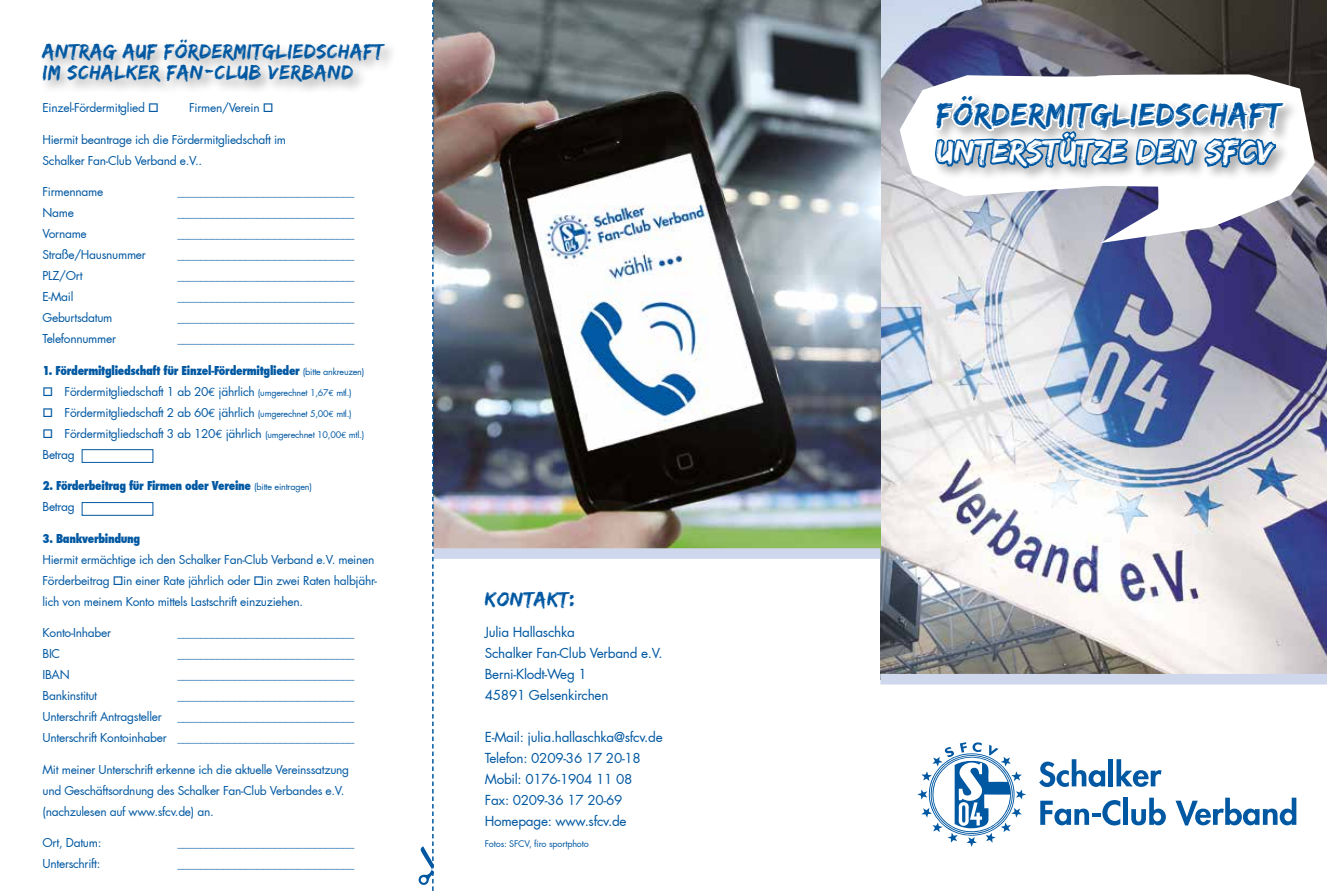
<style>
.page{position:relative;width:1327px;height:893px;background:#fff}
.page>*{position:absolute;margin:0;border:0;box-sizing:border-box;transform-origin:0 0}
.t1{font:33px "Edo SZ";letter-spacing:.03em;color:#0058a2}
.t2{font:33px "Edo SZ";letter-spacing:.03em;color:#fff}
.t3{font:21px/21px "Edo SZ";letter-spacing:.03em;color:#0058a2}
.t4{font:13.5px/21px "Futura";letter-spacing:-.02em;color:#0058a2}
.t5{font:12px/21px "Futura";letter-spacing:-.025em;color:#0058a2}
.t6{font:800 condensed 12px/21px "Futura";letter-spacing:-.025em;color:#0058a2}
.t7{font:9px "Futura";letter-spacing:-.02em;color:#0058a2}
.s1{font-weight:400;font-stretch:normal;font-size:9px}
.s2{font-family:"Euro Mono"}
.s3{font-size:9px}
.s4{font-family:"Euro Mono";font-size:9px}
.s5{font-weight:400;font-stretch:normal}
</style>
<div class="page">
<img style="left:880px;top:0;width:447px;height:674px">
<svg style="left:899px;top:74px;width:416px;height:169px"></svg>
<img style="left:434px;top:0;width:446px;height:548px">
<div style="left:932px;top:92px;width:367px;height:91px;background:#000;opacity:.32"></div>
<svg style="left:932px;top:87px;width:355px;height:111px"></svg>
<div style="left:39px;top:37px;width:360px;height:59px;background:#000;opacity:.32"></div>
<svg style="left:917px;top:742px;width:109px;height:105px"></svg>
<svg style="left:1039px;top:759px;width:66px;height:28px"></svg>
<div style="left:1108px;top:759px;width:5px;height:27px;background:#0058a2"></div>
<svg style="left:1116px;top:759px;width:45px;height:28px"></svg>
<svg style="left:1040px;top:800px;width:80px;height:25px"></svg>
<div style="left:1123px;top:798px;width:5px;height:27px;background:#0058a2"></div>
<svg style="left:1131px;top:798px;width:35px;height:27px"></svg>
<svg style="left:1175px;top:798px;width:121px;height:27px"></svg>
<div style="left:434px;top:548px;width:446px;height:11px;background:#cfd7ed"></div>
<div style="left:82px;top:449px;width:71px;height:14px;border:1px solid #0058a2"></div>
<div style="left:82px;top:502px;width:71px;height:13px;border:1px solid #0058a2"></div>
<div style="left:880px;top:674px;width:447px;height:10px;background:#cfd7ed"></div>
<svg style="left:418px;top:0;width:16px;height:891px"></svg>
<h2 class="t3" style="left:43px;top:40px;width:342px">ANTRAG AUF FÖRDERMITGLIEDSCHAFT<br>IM SCHALKER FAN-CLUB VERBAND</h2>
<p class="t5" style="left:43px;top:97px;width:118px">Einzel-Fördermitglied □</p>
<p class="t5" style="left:189px;top:97px;width:86px">Firmen/Verein □</p>
<p class="t5" style="left:43px;top:129px;width:245px">Hiermit beantrage ich die Fördermitgliedschaft im<br>Schalker Fan-Club Verband e.V..</p>
<p class="t5" style="left:43px;top:181px;width:62px">Firmenname</p>
<p class="t5" style="left:178px;top:181px;width:179px">_______________________________</p>
<p class="t5" style="left:43px;top:202px;width:33px">Name</p>
<p class="t5" style="left:178px;top:202px;width:179px">_______________________________</p>
<p class="t5" style="left:43px;top:223px;width:46px">Vorname</p>
<p class="t5" style="left:178px;top:223px;width:179px">_______________________________</p>
<p class="t5" style="left:43px;top:244px;width:105px">Straße/Hausnummer</p>
<p class="t5" style="left:178px;top:244px;width:179px">_______________________________</p>
<p class="t5" style="left:43px;top:265px;width:42px">PLZ/Ort</p>
<p class="t5" style="left:178px;top:265px;width:179px">_______________________________</p>
<p class="t5" style="left:43px;top:286px;width:32px">E-Mail</p>
<p class="t5" style="left:178px;top:286px;width:179px">_______________________________</p>
<p class="t5" style="left:43px;top:307px;width:71px">Geburtsdatum</p>
<p class="t5" style="left:178px;top:307px;width:179px">_______________________________</p>
<p class="t5" style="left:43px;top:328px;width:75px">Telefonnummer</p>
<p class="t5" style="left:178px;top:328px;width:179px">_______________________________</p>
<p class="t6" style="left:43px;top:360px;width:323px">1. Fördermitgliedschaft für Einzel-Fördermitglieder <span class="s1">(bitte ankreuzen)</span></p>
<p class="t5" style="left:43px;top:381px;width:311px">□ Fördermitgliedschaft 1 ab 20<span class="s2">€</span> jährlich <span class="s3">(umgerechnet 1,67</span><span class="s4">€</span> <span class="s3">mtl.)</span></p>
<p class="t5" style="left:43px;top:402px;width:311px">□ Fördermitgliedschaft 2 ab 60<span class="s2">€</span> jährlich <span class="s3">(umgerechnet 5,00</span><span class="s4">€</span> <span class="s3">mtl.)</span></p>
<p class="t5" style="left:43px;top:423px;width:323px">□ Fördermitgliedschaft 3 ab 120<span class="s2">€</span> jährlich <span class="s3">(umgerechnet 10,00</span><span class="s4">€</span> <span class="s3">mtl.)<br></span>Betrag</p>
<p class="t6" style="left:43px;top:475px;width:271px">2. Förderbeitrag für Firmen oder Vereine <span class="s1">(bitte eintragen)<br></span><span class="s5">Betrag</span></p>
<p class="t6" style="left:43px;top:528px;width:99px">3. Bankverbindung</p>
<p class="t5" style="left:43px;top:549px;width:336px">Hiermit ermächtige ich den Schalker Fan-Club Verband e.V. meinen<br>Förderbeitrag □in einer Rate jährlich oder □in zwei Raten halbjähr&shy;lich von meinem Konto mittels Lastschrift einzuziehen.</p>
<p class="t5" style="left:43px;top:622px;width:70px">Konto-Inhaber</p>
<p class="t5" style="left:178px;top:622px;width:179px">_______________________________</p>
<p class="t5" style="left:43px;top:643px;width:19px">BIC</p>
<p class="t5" style="left:178px;top:643px;width:179px">_______________________________</p>
<p class="t5" style="left:43px;top:664px;width:29px">IBAN</p>
<p class="t5" style="left:178px;top:664px;width:179px">_______________________________</p>
<p class="t5" style="left:43px;top:685px;width:56px">Bankinstitut</p>
<p class="t5" style="left:178px;top:685px;width:179px">_______________________________</p>
<p class="t5" style="left:43px;top:706px;width:121px">Unterschrift Antragsteller</p>
<p class="t5" style="left:43px;top:706px;width:314px;text-align:right">_______________________________<br>Unterschrift Kontoinhaber _______________________________</p>
<p class="t5" style="left:43px;top:759px;width:308px">Mit meiner Unterschrift erkenne ich die aktuelle Vereinssatzung und Geschäftsordnung des Schalker Fan-Club Verbandes e.V. (nachzulesen auf www.sfcv.de) an.</p>
<p class="t5" style="left:43px;top:832px;width:60px">Ort, Datum:</p>
<p class="t5" style="left:178px;top:832px;width:179px">_______________________________</p>
<p class="t5" style="left:43px;top:853px;width:59px">Unterschrift:</p>
<p class="t5" style="left:178px;top:853px;width:179px">_______________________________</p>
<h2 class="t3" style="left:485px;top:588px;width:92px">KONTAKT:</h2>
<p class="t4" style="left:485px;top:622px;width:179px">Julia Hallaschka<br>Schalker Fan-Club Verband e.V.<br>Berni-Klodt-Weg 1<br>45891 Gelsenkirchen</p>
<p class="t4" style="left:485px;top:727px;width:179px">E-Mail: julia.hallaschka@sfcv.de<br>Telefon: 0209-36 17 20-18<br>Mobil: 0176-1904 11 08<br>Fax: 0209-36 17 20-69<br>Homepage: www.sfcv.de</p>
<p class="t7" style="left:485px;top:838px;width:105px">Fotos: SFCV, firo sportphoto</p>
<h1 class="t1" style="left:936px;top:95px;width:346px">FÖRDERMITGLIEDSCHAFT</h1>
<h1 class="t2" style="left:936px;top:132px;width:339px">UNTERSTÜTZE DEN SFCV</h1>
</div>
